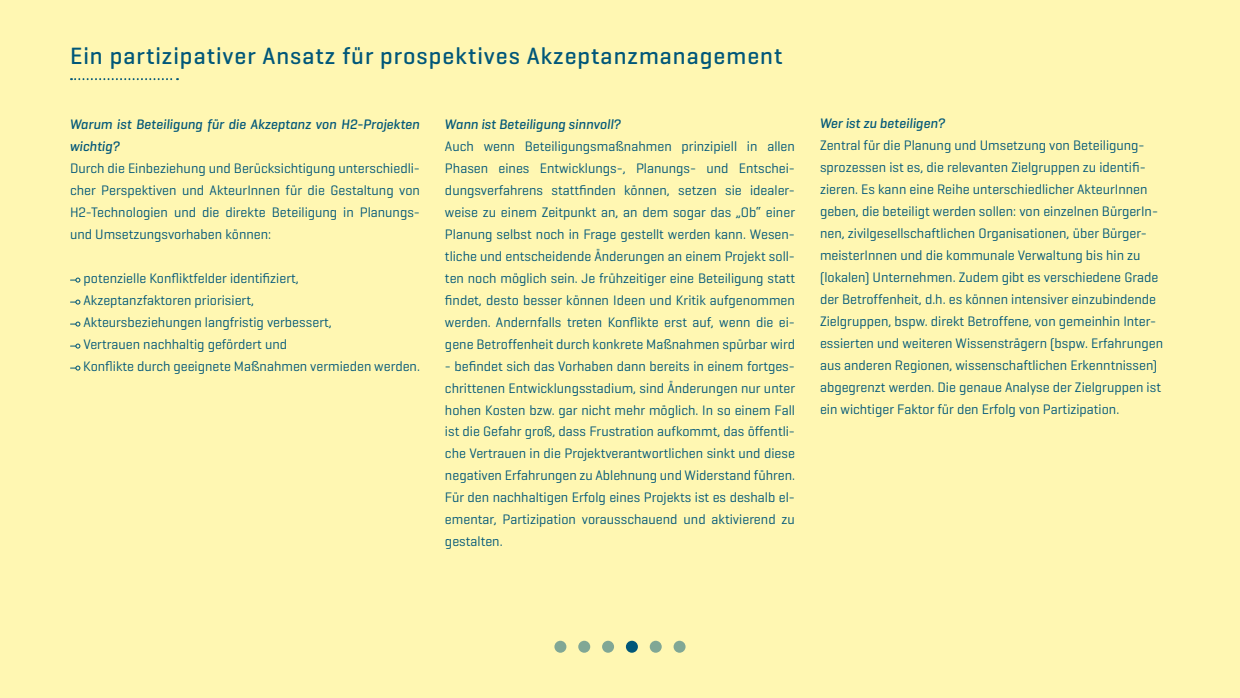
<style>
.page{position:relative;width:1240px;height:698px;background:#fff7b2}
.page>*{position:absolute;margin:0;border:0;box-sizing:border-box;transform-origin:0 0}
.t1{font:500 24px "Geogrotesque";letter-spacing:.04em;color:#005779}
.t2{font:14px/22px "Geogrotesque";color:#005779;text-align:justify}
.t3{font:italic 500 14px/22px "Geogrotesque";color:#005779}
</style>
<div class="page">
<svg style="left:71px;top:78px;width:107px;height:2px"></svg>
<svg style="left:70px;top:278px;width:10px;height:5px"></svg>
<svg style="left:70px;top:300px;width:10px;height:5px"></svg>
<svg style="left:70px;top:322px;width:10px;height:5px"></svg>
<svg style="left:70px;top:344px;width:10px;height:5px"></svg>
<svg style="left:70px;top:366px;width:10px;height:5px"></svg>
<svg style="left:554px;top:641px;width:12px;height:12px"></svg>
<svg style="left:578px;top:641px;width:12px;height:12px"></svg>
<svg style="left:602px;top:641px;width:12px;height:12px"></svg>
<div style="left:626px;top:641px;width:12px;height:12px;background:#005779;border-radius:50%"></div>
<svg style="left:650px;top:641px;width:12px;height:12px"></svg>
<svg style="left:674px;top:641px;width:12px;height:12px"></svg>
<h1 class="t1" style="left:70px;top:41px;width:714px">Ein partizipativer Ansatz für prospektives Akzeptanzmanagement</h1>
<p class="t3" style="left:70px;top:113px;width:352px">Warum ist Beteiligung für die Akzeptanz von H2-Projekten wichtig?</p>
<p class="t2" style="left:70px;top:156px;width:352px">Durch die Einbeziehung und Berücksichtigung unterschiedli&shy;cher Perspektiven und AkteurInnen für die Gestaltung von H2-Technologien und die direkte Beteiligung in Planungs&shy;und Umsetzungsvorhaben können:</p>
<p class="t2" style="left:83px;top:266px;width:338px;text-align:left">potenzielle Konfliktfelder identifiziert,<br>Akzeptanzfaktoren priorisiert,<br>Akteursbeziehungen langfristig verbessert,<br>Vertrauen nachhaltig gefördert und<br>Konflikte durch geeignete Maßnahmen vermieden werden.</p>
<p class="t3" style="left:445px;top:113px;width:178px">Wann ist Beteiligung sinnvoll?</p>
<p class="t2" style="left:445px;top:134px;width:352px">Auch wenn Beteiligungsmaßnahmen prinzipiell in allen Phasen eines Entwicklungs-, Planungs- und Entschei&shy;dungsverfahrens stattfinden können, setzen sie idealer&shy;weise zu einem Zeitpunkt an, an dem sogar das „Ob“ einer Planung selbst noch in Frage gestellt werden kann. Wesen&shy;tliche und entscheidende Änderungen an einem Projekt soll&shy;ten noch möglich sein. Je frühzeitiger eine Beteiligung statt findet, desto besser können Ideen und Kritik aufgenommen werden. Andernfalls treten Konflikte erst auf, wenn die ei&shy;gene Betroffenheit durch konkrete Maßnahmen spürbar wird</p>
<p class="t2" style="left:445px;top:354px;width:352px">- befindet sich das Vorhaben dann bereits in einem fortges&shy;chrittenen Entwicklungsstadium, sind Änderungen nur unter hohen Kosten bzw. gar nicht mehr möglich. In so einem Fall ist die Gefahr groß, dass Frustration aufkommt, das öffentli&shy;che Vertrauen in die Projektverantwortlichen sinkt und diese negativen Erfahrungen zu Ablehnung und Widerstand führen.<br>Für den nachhaltigen Erfolg eines Projekts ist es deshalb el&shy;ementar, Partizipation vorausschauend und aktivierend zu gestalten.</p>
<p class="t3" style="left:820px;top:112px;width:127px">Wer ist zu beteiligen?</p>
<p class="t2" style="left:820px;top:134px;width:345px;text-align:left">Zentral für die Planung und Umsetzung von Beteiligung&shy;sprozessen ist es, die relevanten Zielgruppen zu identifi&shy;zieren. Es kann eine Reihe unterschiedlicher AkteurInnen geben, die beteiligt werden sollen: von einzelnen BürgerIn&shy;nen, zivilgesellschaftlichen Organisationen, über Bürger&shy;meisterInnen und die kommunale Verwaltung bis hin zu (lokalen) Unternehmen. Zudem gibt es verschiedene Grade der Betroffenheit, d.h. es können intensiver einzubindende Zielgruppen, bspw. direkt Betroffene, von gemeinhin Inter&shy;essierten und weiteren Wissensträgern (bspw. Erfahrungen aus anderen Regionen, wissenschaftlichen Erkenntnissen) abgegrenzt werden. Die genaue Analyse der Zielgruppen ist ein wichtiger Faktor für den Erfolg von Partizipation.</p>
</div>
